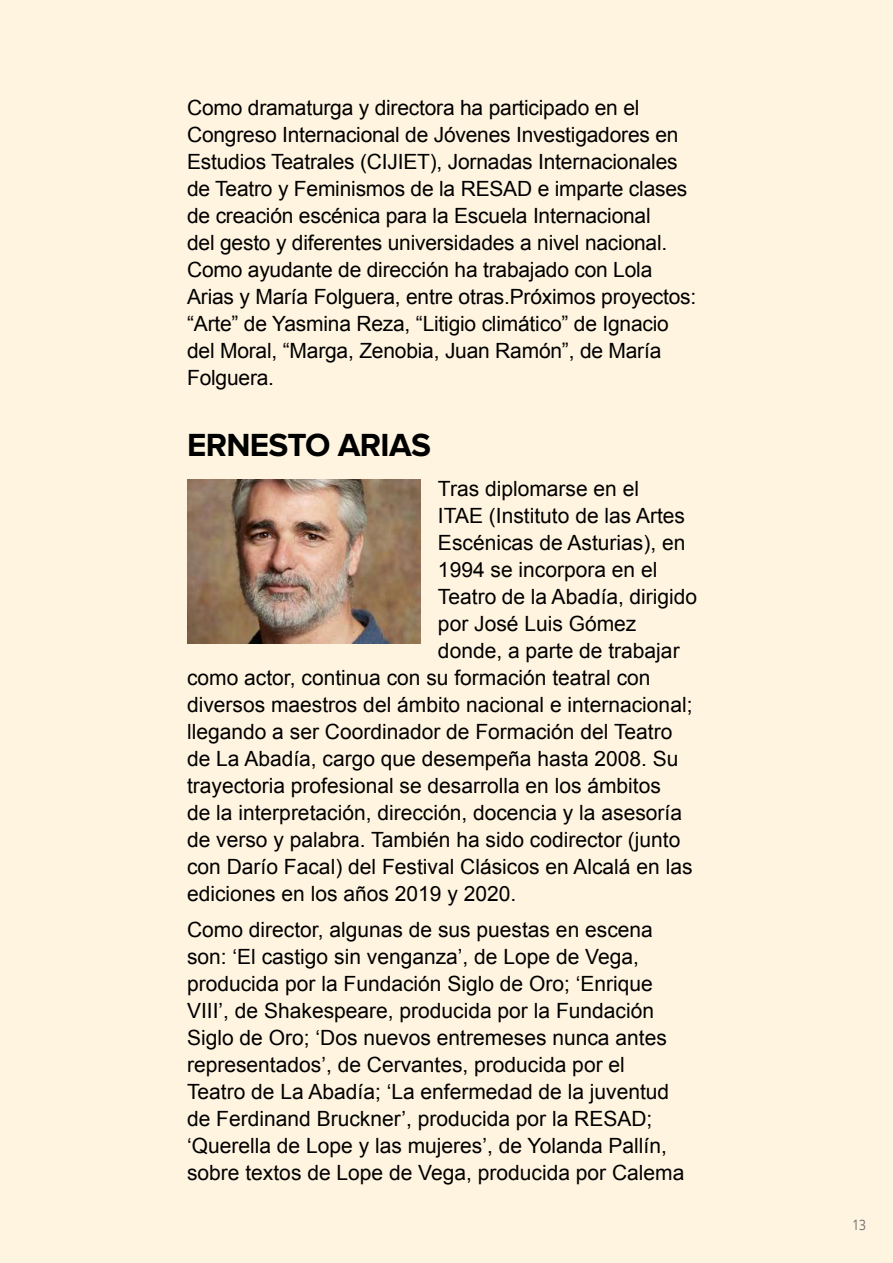
<style>
.page{position:relative;width:893px;height:1263px;background:#fff4e0}
.page>*{position:absolute;margin:0;border:0;box-sizing:border-box;transform-origin:0 0}
.t1{font:700 33.15px "Proxima Nova A";letter-spacing:-.02em;color:#000}
.t2{font:21px/27px "Arial";color:#000}
.t3{font:14.4px "Open Sans";color:#706f6f;scale:.83 1}
</style>
<div class="page">
<img style="left:187px;top:480px;width:234px;height:164px">
<p class="t2" style="left:187px;top:95px;width:511px">Como dramaturga y directora ha participado en el Congreso Internacional de Jóvenes Investigadores en Estudios Teatrales (CIJIET), Jornadas Internacionales de Teatro y Feminismos de la RESAD e imparte clases de creación escénica para la Escuela Internacional<br>del gesto y diferentes universidades a nivel nacional.<br>Como ayudante de dirección ha trabajado con Lola Arias y María Folguera, entre otras.Próximos proyectos: “Arte” de Yasmina Reza, “Litigio climático” de Ignacio del Moral, “Marga, Zenobia, Juan Ramón”, de María Folguera.</p>
<h1 class="t1" style="left:187px;top:426px;width:245px">ERNESTO ARIAS</h1>
<p class="t2" style="left:438px;top:476px;width:203px">Tras diplomarse en el</p>
<p class="t2" style="left:438px;top:503px;width:249px">ITAE (Instituto de las Artes</p>
<p class="t2" style="left:438px;top:530px;width:249px">Escénicas de Asturias), en</p>
<p class="t2" style="left:438px;top:557px;width:221px">1994 se incorpora en el</p>
<p class="t2" style="left:438px;top:584px;width:261px">Teatro de la Abadía, dirigido</p>
<p class="t2" style="left:438px;top:611px;width:200px">por José Luis Gómez</p>
<p class="t2" style="left:438px;top:638px;width:243px">donde, a parte de trabajar</p>
<p class="t2" style="left:187px;top:665px;width:465px">como actor, continua con su formación teatral con</p>
<p class="t2" style="left:187px;top:692px;width:507px">diversos maestros del ámbito nacional e internacional;</p>
<p class="t2" style="left:187px;top:719px;width:487px">llegando a ser Coordinador de Formación del Teatro</p>
<p class="t2" style="left:187px;top:746px;width:493px">de La Abadía, cargo que desempeña hasta 2008. Su</p>
<p class="t2" style="left:187px;top:773px;width:475px">trayectoria profesional se desarrolla en los ámbitos</p>
<p class="t2" style="left:187px;top:800px;width:496px">de la interpretación, dirección, docencia y la asesoría</p>
<p class="t2" style="left:187px;top:827px;width:495px">de verso y palabra. También ha sido codirector (junto</p>
<p class="t2" style="left:187px;top:854px;width:507px">con Darío Facal) del Festival Clásicos en Alcalá en las</p>
<p class="t2" style="left:187px;top:881px;width:331px">ediciones en los años 2019 y 2020.</p>
<p class="t2" style="left:187px;top:916px;width:499px">Como director, algunas de sus puestas en escena son: ‘El castigo sin venganza’, de Lope de Vega, producida por la Fundación Siglo de Oro; ‘Enrique VIII’, de Shakespeare, producida por la Fundación Siglo de Oro; ‘Dos nuevos entremeses nunca antes representados’, de Cervantes, producida por el Teatro de La Abadía; ‘La enfermedad de la juventud de Ferdinand Bruckner’, producida por la RESAD; ‘Querella de Lope y las mujeres’, de Yolanda Pallín, sobre textos de Lope de Vega, producida por Calema</p>
<p class="t3" style="left:852px;top:1215px;width:18px">13</p>
</div>
